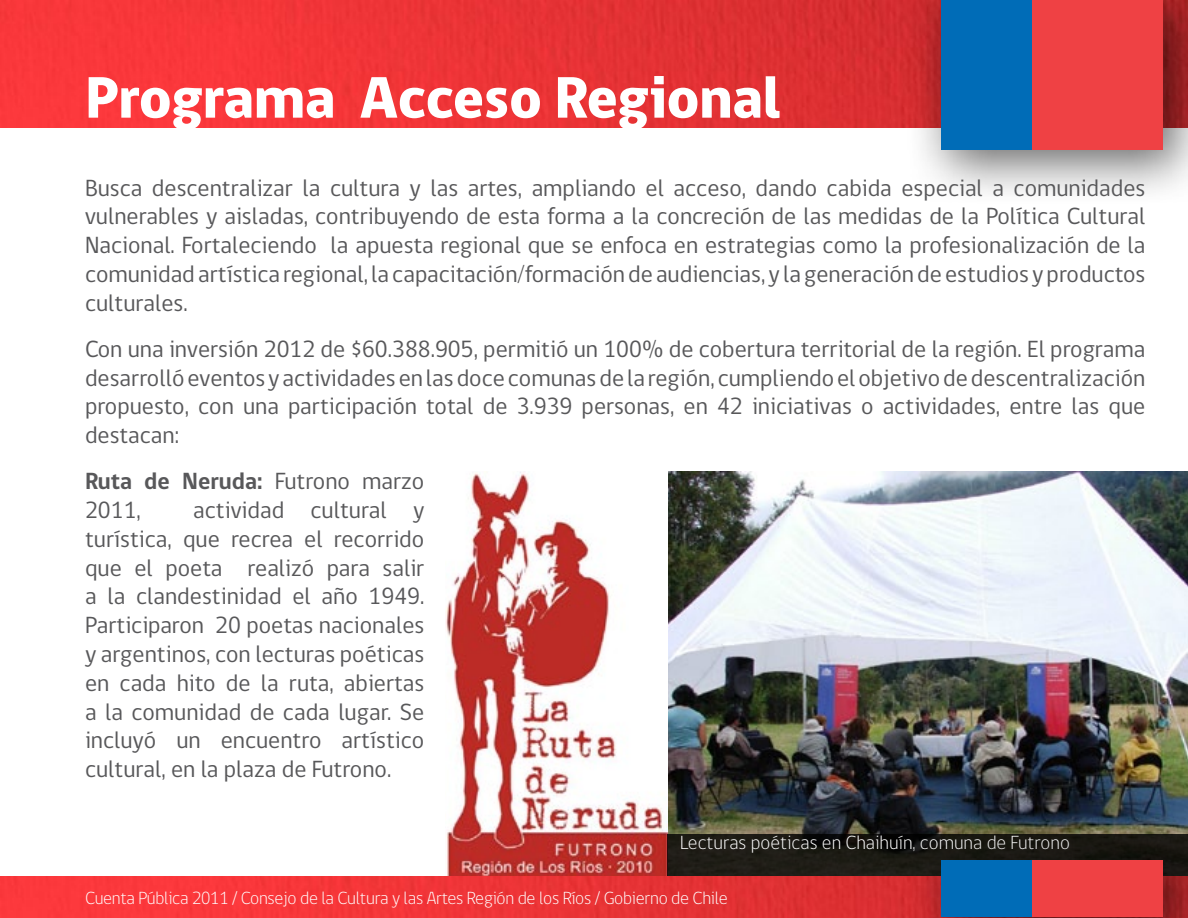
<style>
.page{position:relative;width:1188px;height:918px;background:#fff}
.page>*{position:absolute;margin:0;border:0;box-sizing:border-box;transform-origin:0 0}
.t1{font:800 60px "gob CL";letter-spacing:-.01em;color:#fff}
.t2{font:24px/28.8px "gob CL";color:#58585a;text-align:justify}
.t3{font:300 19.5px "gob CL";color:#fff}
.t4{font:300 18px "gob CL";letter-spacing:-.015em;color:#fff}
.s1{font-weight:700}
</style>
<div class="page">
<img style="left:446px;top:471px;width:742px;height:404px">
<svg style="left:667px;top:834px;width:234px;height:41px;background:#1b1913"></svg>
<img style="left:0;top:0;width:901px;height:128px">
<img style="left:0;top:876px;width:901px;height:42px">
<div style="left:901px;top:820px;width:287px;height:98px;background:#000;opacity:.6"></div>
<div style="left:941px;top:861px;width:91px;height:56px;background:#006cb7"></div>
<div style="left:1032px;top:861px;width:131px;height:56px;background:#ef4144"></div>
<div style="left:901px;top:0;width:287px;height:204px;background:#000;opacity:.6"></div>
<div style="left:941px;top:0;width:91px;height:150px;background:#006cb7"></div>
<div style="left:1032px;top:0;width:131px;height:150px;background:#ef4144"></div>
<h1 class="t1" style="left:85px;top:57px;width:697px">Programa Acceso Regional</h1>
<p class="t2" style="left:85px;top:174px;width:1062px">Busca descentralizar la cultura y las artes, ampliando el acceso, dando cabida especial a comunidades vulnerables y aisladas, contribuyendo de esta forma a la concreción de las medidas de la Política Cultural Nacional. Fortaleciendo la apuesta regional que se enfoca en estrategias como la profesionalización de la comunidad artística regional, la capacitación/formación de audiencias, y la generación de estudios y productos culturales.</p>
<p class="t2" style="left:85px;top:335px;width:1062px">Con una inversión 2012 de $60.388.905, permitió un 100% de cobertura territorial de la región. El programa desarrolló eventos y actividades en las doce comunas de la región, cumpliendo el objetivo de descentralización propuesto, con una participación total de 3.939 personas, en 42 iniciativas o actividades, entre las que destacan:</p>
<p class="t2" style="left:85px;top:467px;width:341px"><span class="s1">Ruta de Neruda:</span> Futrono marzo<br>2011,</p>
<p class="t2" style="left:85px;top:496px;width:341px;text-indent:108px">actividad cultural y turística, que recrea el recorrido que el poeta realizó para salir a la clandestinidad el año 1949.<br>Participaron 20 poetas nacionales y argentinos, con lecturas poéticas en cada hito de la ruta, abiertas a la comunidad de cada lugar. Se incluyó un encuentro artístico cultural, en la plaza de Futrono.</p>
<p class="t3" style="left:680px;top:829px;width:392px">Lecturas poéticas en Chaihuín, comuna de Futrono</p>
<p class="t4" style="left:85px;top:886px;width:644px">Cuenta Pública 2011 / Consejo de la Cultura y las Artes Región de los Ríos / Gobierno de Chile</p>
</div>
